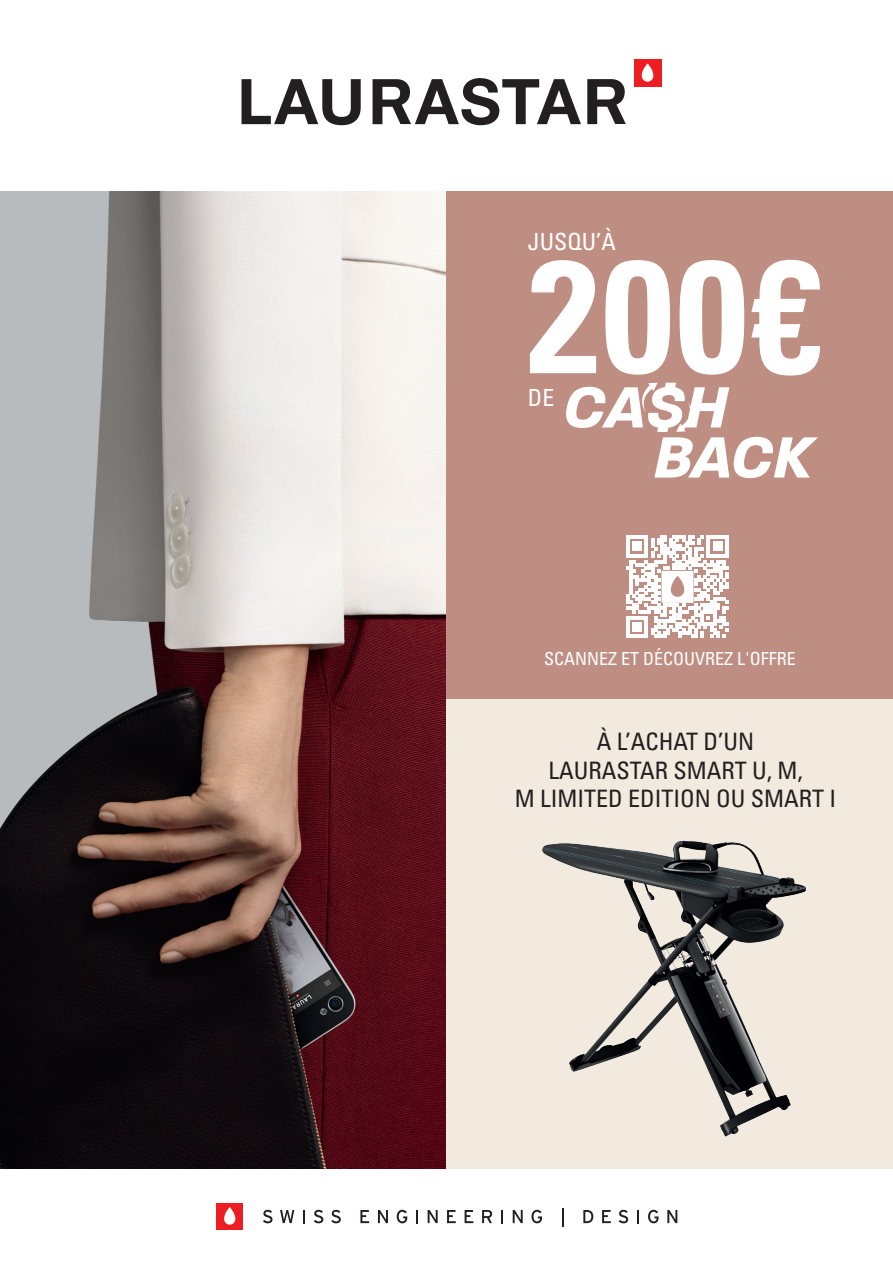
<style>
.page{position:relative;width:893px;height:1263px;background:#fff}
.page>*{position:absolute;margin:0;border:0;box-sizing:border-box;transform-origin:0 0}
.t1{font:700 condensed 159.9px "Univers LT Std";color:#fff}
.t2{font:condensed 24px/28.5px "Univers LT Std";color:#231f20;text-align:center}
.t3{font:condensed 23.55px "Univers LT Std";color:#fff}
.t4{font:condensed 18px "Univers LT Std";color:#fff}
</style>
<div class="page">
<svg style="left:587px;top:79px;width:39px;height:45px"></svg>
<svg style="left:241px;top:79px;width:120px;height:46px"></svg>
<svg style="left:373px;top:78px;width:208px;height:47px"></svg>
<div style="left:634px;top:59px;width:27px;height:28px;background:#ee1d23"></div>
<svg style="left:642px;top:63px;width:11px;height:19px"></svg>
<div style="left:445px;top:693px;width:448px;height:476px;background:#f2eade"></div>
<div style="left:445px;top:191px;width:448px;height:508px;background:#bf8e82"></div>
<img style="left:542px;top:840px;width:264px;height:297px">
<img style="left:0;top:191px;width:446px;height:978px">
<svg style="left:263px;top:1210px;width:9px;height:13px"></svg>
<svg style="left:280px;top:1210px;width:14px;height:13px"></svg>
<svg style="left:303px;top:1210px;width:2px;height:13px"></svg>
<svg style="left:314px;top:1210px;width:9px;height:13px"></svg>
<svg style="left:331px;top:1210px;width:10px;height:13px"></svg>
<svg style="left:360px;top:1210px;width:9px;height:13px"></svg>
<svg style="left:378px;top:1210px;width:10px;height:13px"></svg>
<svg style="left:397px;top:1210px;width:10px;height:13px"></svg>
<svg style="left:416px;top:1210px;width:2px;height:13px"></svg>
<svg style="left:428px;top:1210px;width:10px;height:13px"></svg>
<svg style="left:447px;top:1210px;width:9px;height:13px"></svg>
<svg style="left:465px;top:1210px;width:8px;height:13px"></svg>
<svg style="left:482px;top:1210px;width:10px;height:13px"></svg>
<svg style="left:501px;top:1210px;width:2px;height:13px"></svg>
<svg style="left:513px;top:1210px;width:10px;height:13px"></svg>
<svg style="left:531px;top:1210px;width:11px;height:13px"></svg>
<svg style="left:562px;top:1208px;width:1px;height:18px"></svg>
<svg style="left:583px;top:1210px;width:10px;height:13px"></svg>
<svg style="left:602px;top:1210px;width:9px;height:13px"></svg>
<svg style="left:619px;top:1210px;width:9px;height:13px"></svg>
<svg style="left:637px;top:1210px;width:2px;height:13px"></svg>
<svg style="left:648px;top:1210px;width:11px;height:13px"></svg>
<svg style="left:667px;top:1210px;width:10px;height:13px"></svg>
<div style="left:216px;top:1203px;width:27px;height:27px;background:#ee1d23"></div>
<svg style="left:224px;top:1207px;width:11px;height:18px"></svg>
<svg style="left:566px;top:383px;width:252px;height:95px"></svg>
<svg style="left:626px;top:535px;width:103px;height:103px"></svg>
<p class="t3" style="left:528px;top:226px;width:89px">JUSQU’À</p>
<h1 class="t1" style="left:528px;top:218px;width:295px">200€</h1>
<p class="t3" style="left:528px;top:383px;width:28px">DE</p>
<p class="t4" style="left:544px;top:647px;width:253px">SCANNEZ ET DÉCOUVREZ L'OFFRE</p>
<p class="t2" style="left:515px;top:727px;width:323px">À L’ACHAT D’UN<br>LAURASTAR SMART U, M,<br>M LIMITED EDITION OU SMART I</p>
</div>
